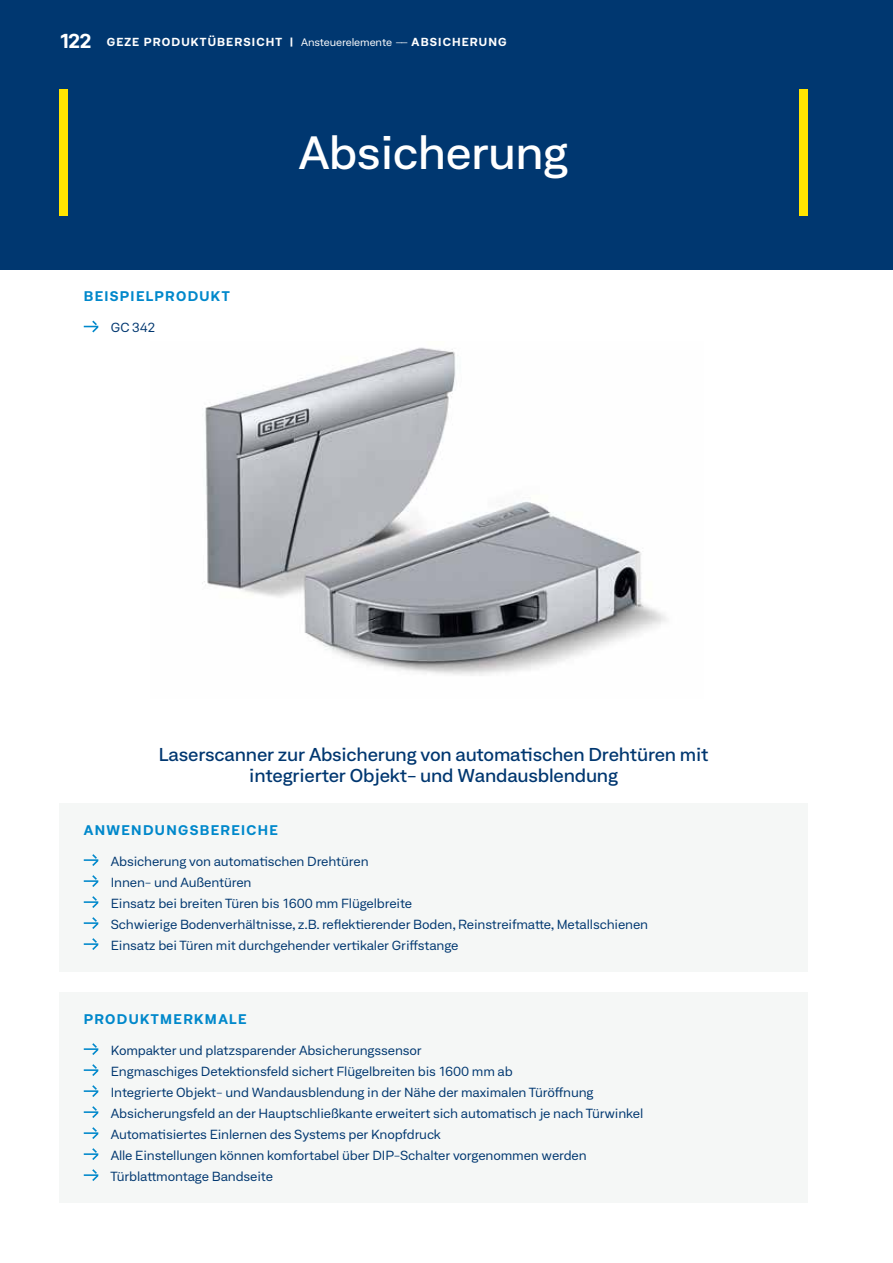
<style>
.page{position:relative;width:893px;height:1263px;background:#fff}
.page>*{position:absolute;margin:0;border:0;box-sizing:border-box;transform-origin:0 0}
.t1{font:500 expanded 45px "Neufile Grotesk";letter-spacing:-.01em;color:#fff}
.t2{font:500 expanded 18px/21px "Neufile Grotesk";letter-spacing:-.01em;color:#003770;text-align:center}
.t3{font:700 expanded 13.5px "Neufile Grotesk";letter-spacing:.1em;color:#0088cb}
.t4{font:expanded 12.75px/21px "Neufile Grotesk";letter-spacing:-.01em;color:#003770}
.t5{font:700 expanded 11.25px "Neufile Grotesk";letter-spacing:.1em;color:#fff}
.s1{font-size:19.5px}
.s2{font-weight:400;font-size:10.5px}
</style>
<div class="page">
<div style="left:0;top:0;width:893px;height:270px;background:#003770"></div>
<div style="left:60px;top:803px;width:748px;height:168px;background:#f5f7f6"></div>
<svg style="left:84px;top:854px;width:14px;height:12px"></svg>
<svg style="left:84px;top:875px;width:14px;height:12px"></svg>
<svg style="left:84px;top:896px;width:14px;height:12px"></svg>
<svg style="left:84px;top:917px;width:14px;height:12px"></svg>
<svg style="left:84px;top:938px;width:14px;height:12px"></svg>
<div style="left:60px;top:992px;width:748px;height:210px;background:#f5f7f6"></div>
<svg style="left:84px;top:1043px;width:14px;height:12px"></svg>
<svg style="left:84px;top:1064px;width:14px;height:12px"></svg>
<svg style="left:84px;top:1085px;width:14px;height:12px"></svg>
<svg style="left:84px;top:1106px;width:14px;height:12px"></svg>
<svg style="left:84px;top:1127px;width:14px;height:12px"></svg>
<svg style="left:84px;top:1148px;width:14px;height:12px"></svg>
<svg style="left:84px;top:1169px;width:14px;height:12px"></svg>
<img style="left:202px;top:347px;width:465px;height:329px">
<svg style="left:84px;top:321px;width:14px;height:11px"></svg>
<div style="left:60px;top:89px;width:8px;height:126px;background:#ffe400"></div>
<div style="left:799px;top:89px;width:9px;height:126px;background:#ffe400"></div>
<p class="t5" style="left:60px;top:35px;width:449px"><span class="s1">122</span> GEZE PRODUKTÜBERSICHT | <span class="s2">Ansteuerelemente ––</span> ABSICHERUNG</p>
<p class="t3" style="left:84px;top:287px;width:147px">BEISPIELPRODUKT</p>
<p class="t4" style="left:111px;top:317px;width:46px">GC 342</p>
<h1 class="t1" style="left:299px;top:124px;width:271px">Absicherung</h1>
<h2 class="t2" style="left:159px;top:744px;width:551px">Laserscanner zur Absicherung von automatischen Drehtüren mit integrierter Objekt- und Wandausblendung</h2>
<p class="t3" style="left:84px;top:821px;width:196px">ANWENDUNGSBEREICHE</p>
<p class="t4" style="left:111px;top:850px;width:539px">Absicherung von automatischen Drehtüren<br>Innen- und Außentüren<br>Einsatz bei breiten Türen bis 1600 mm Flügelbreite<br>Schwierige Bodenverhältnisse, z.B. reflektierender Boden, Reinstreifmatte, Metallschienen Einsatz bei Türen mit durchgehender vertikaler Griffstange</p>
<p class="t3" style="left:84px;top:1010px;width:164px">PRODUKTMERKMALE</p>
<p class="t4" style="left:111px;top:1039px;width:534px">Kompakter und platzsparender Absicherungssensor<br>Engmaschiges Detektionsfeld sichert Flügelbreiten bis 1600 mm ab<br>Integrierte Objekt- und Wandausblendung in der Nähe der maximalen Türöffnung Absicherungsfeld an der Hauptschließkante erweitert sich automatisch je nach Türwinkel Automatisiertes Einlernen des Systems per Knopfdruck<br>Alle Einstellungen können komfortabel über DIP-Schalter vorgenommen werden Türblattmontage Bandseite</p>
</div>
